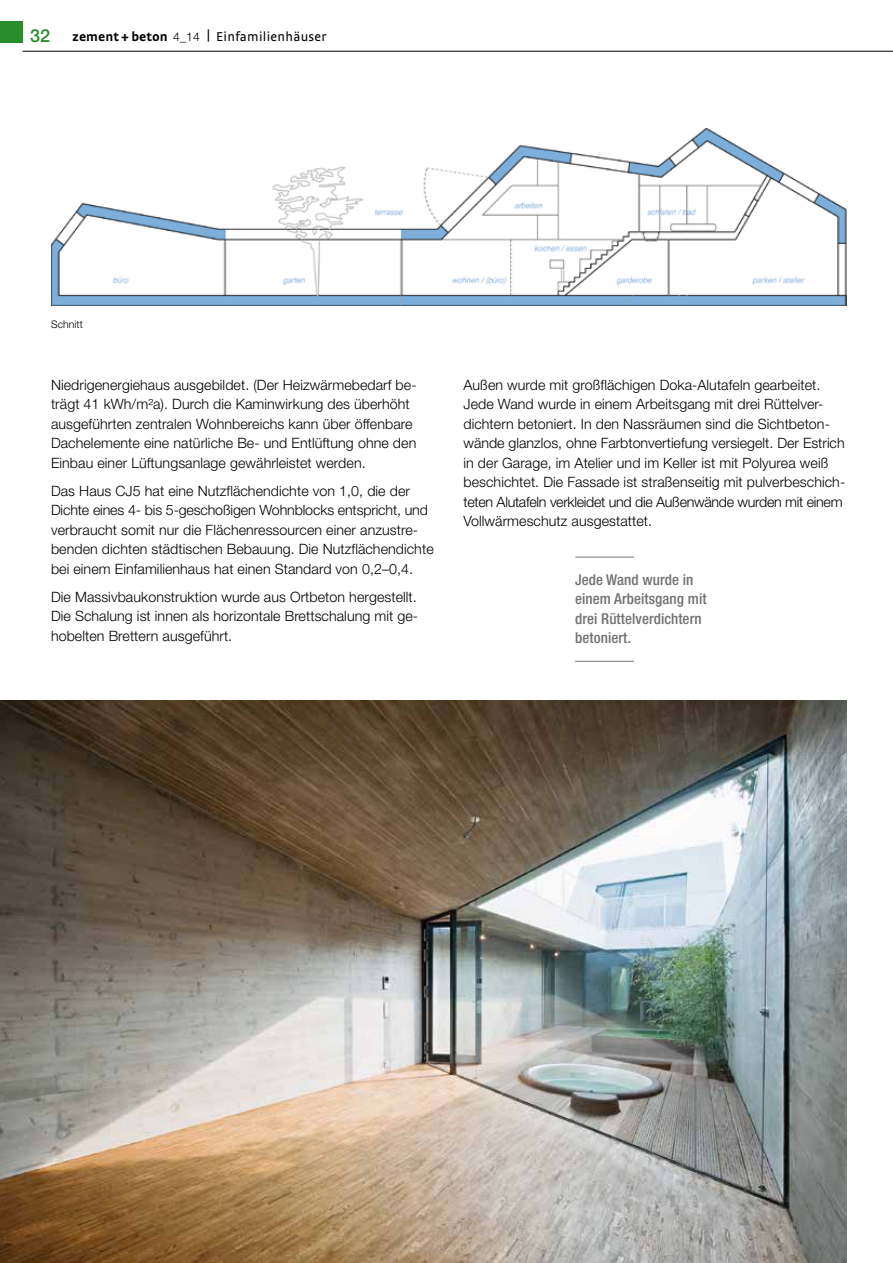
<style>
.page{position:relative;width:893px;height:1263px;background:#fff}
.page>*{position:absolute;margin:0;border:0;box-sizing:border-box;transform-origin:0 0}
.t1{font:500 18px "Helvetica Neue LT";color:#278e2b}
.t2{font:500 condensed 15px/19.5px "Helvetica Neue LT";letter-spacing:.005em;color:#707172}
.t3{font:300 14.25px/19.5px "Helvetica Neue LT";letter-spacing:.005em;color:#000}
.t4{font:13.5px "Strada";letter-spacing:.02em;color:#000}
.t5{font:300 10.5px "Helvetica Neue LT";letter-spacing:.005em;color:#000}
.s1{font-weight:700}
.s2{font-family:"Helvetica Neue LT";font-weight:300;font-size:12px}
</style>
<div class="page">
<div style="left:0;top:21px;width:23px;height:22px;background:#278e2b"></div>
<hr style="left:23px;top:51px;width:870px;height:1px;background:#000">
<img style="left:0;top:701px;width:846px;height:562px">
<img style="left:51px;top:128px;width:795px;height:178px">
<hr style="left:575px;top:557px;width:59px;height:1px;background:#707172">
<hr style="left:575px;top:661px;width:59px;height:1px;background:#707172">
<p class="t1" style="left:30px;top:25px;width:22px">32</p>
<p class="t4" style="left:72px;top:29px;width:256px"><span class="s1">zement + beton</span> <span class="s2">4_14</span> | Einfamilienhäuser</p>
<p class="t5" style="left:51px;top:317px;width:33px">Schnitt</p>
<p class="t3" style="left:51px;top:375px;width:367px">Niedrigenergiehaus ausgebildet. (Der Heizwärmebedarf be&shy;trägt 41 kWh/m²a). Durch die Kaminwirkung des überhöht ausgeführten zentralen Wohnbereichs kann über öffenbare Dachelemente eine natürliche Be- und Entlüftung ohne den Einbau einer Lüftungsanlage gewährleistet werden.</p>
<p class="t3" style="left:51px;top:480px;width:384px">Das Haus CJ5 hat eine Nutzflächendichte von 1,0, die der Dichte eines 4- bis 5-geschoßigen Wohnblocks entspricht, und verbraucht somit nur die Flächenressourcen einer anzustre&shy;benden dichten städtischen Bebauung. Die Nutzflächendichte bei einem Einfamilienhaus hat einen Standard von 0,2–0,4.</p>
<p class="t3" style="left:51px;top:586px;width:369px;text-align:justify">Die Massivbaukonstruktion wurde aus Ortbeton hergestellt.<br>Die Schalung ist innen als horizontale Brettschalung mit ge&shy;hobelten Brettern ausgeführt.</p>
<p class="t3" style="left:463px;top:375px;width:383px">Außen wurde mit großflächigen Doka-Alutafeln gearbeitet.<br>Jede Wand wurde in einem Arbeitsgang mit drei Rüttelver&shy;dichtern betoniert. In den Nassräumen sind die Sichtbeton&shy;wände glanzlos, ohne Farbtonvertiefung versiegelt. Der Estrich in der Garage, im Atelier und im Keller ist mit Polyurea weiß beschichtet. Die Fassade ist straßenseitig mit pulverbeschich&shy;teten Alutafeln verkleidet und die Außenwände wurden mit einem Vollwärmeschutz ausgestattet.</p>
<p class="t2" style="left:575px;top:569px;width:133px">Jede Wand wurde in einem Arbeitsgang mit drei Rüttelverdichtern betoniert.</p>
</div>
